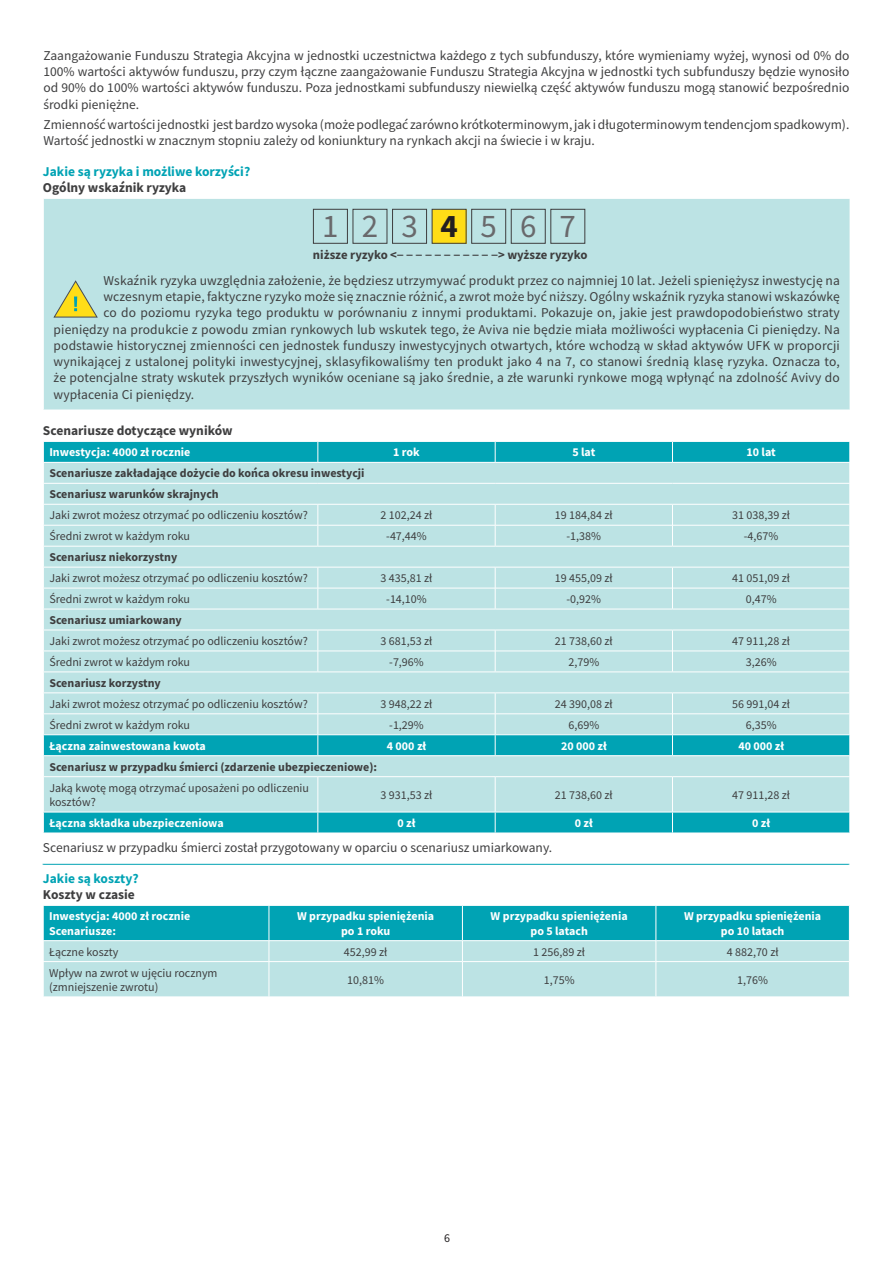
<style>
.page{position:relative;width:893px;height:1263px;background:#fff}
.page>*{position:absolute;margin:0;border:0;box-sizing:border-box;transform-origin:0 0}
.t1{font:33px "Source Sans Pro";color:#69696c}
.t2{font:700 33px "Source Sans Pro";color:#231f20}
.t3{font:13.5px/16.2px "Source Sans Pro";letter-spacing:.01em;color:#3e3e3f;text-align:justify}
.t4{font:700 13.5px "Source Sans Pro";color:#3e3e3f}
.t5{font:700 13.5px "Source Sans Pro";color:#00a3b4}
.t6{font:700 12.75px "Source Sans Pro";color:#3e3e3f}
.t7{font:12px/14.4px "Source Sans Pro";color:#3e3e3f}
.t8{font:700 12px/14.4px "Source Sans Pro";color:#fff;text-align:center}
.t9{font:700 12px/21px "Source Sans Pro";color:#3e3e3f}
.t10{font:12px "Source Sans Pro";color:#231f20}
</style>
<div class="page">
<div style="left:43px;top:198px;width:807px;height:212px;background:#bce3e4"></div>
<hr style="left:43px;top:198px;width:807px;height:1px;background:#fff">
<hr style="left:43px;top:199px;width:1px;height:211px;background:#fff">
<div style="left:313px;top:209px;width:35px;height:35px;border:1px solid #3e3e3f"></div>
<div style="left:353px;top:209px;width:34px;height:35px;border:1px solid #3e3e3f"></div>
<div style="left:392px;top:209px;width:35px;height:35px;border:1px solid #3e3e3f"></div>
<div style="left:432px;top:209px;width:34px;height:34px;background:#ffdd17"></div>
<div style="left:432px;top:209px;width:34px;height:35px;border:1px solid #3e3e3f"></div>
<div style="left:471px;top:209px;width:35px;height:35px;border:1px solid #3e3e3f"></div>
<div style="left:511px;top:209px;width:35px;height:35px;border:1px solid #3e3e3f"></div>
<div style="left:550px;top:209px;width:35px;height:35px;border:1px solid #3e3e3f"></div>
<svg style="left:53px;top:280px;width:45px;height:38px"></svg>
<div style="left:44px;top:813px;width:274px;height:20px;background:#00a3b4"></div>
<div style="left:44px;top:777px;width:805px;height:35px;background:#bce3e4"></div>
<svg style="left:43px;top:812px;width:1px;height:21px"></svg>
<svg style="left:318px;top:812px;width:532px;height:21px;background:#0ea8b8"></svg>
<hr style="left:318px;top:777px;width:1px;height:35px;background:#fff">
<svg style="left:43px;top:441px;width:807px;height:335px;background:#a9dcdf"></svg>
<hr style="left:495px;top:777px;width:1px;height:35px;background:#fff">
<hr style="left:672px;top:777px;width:1px;height:35px;background:#fff">
<hr style="left:43px;top:864px;width:806px;height:1px;background:#00a3b4">
<div style="left:44px;top:962px;width:805px;height:35px;background:#bce3e4"></div>
<hr style="left:656px;top:962px;width:1px;height:35px;background:#fff">
<hr style="left:269px;top:962px;width:1px;height:35px;background:#fff">
<svg style="left:43px;top:905px;width:807px;height:56px;background:#4cbdc7"></svg>
<hr style="left:462px;top:962px;width:1px;height:35px;background:#fff">
<p class="t3" style="left:43px;top:47px;width:808px">Zaangażowanie Funduszu Strategia Akcyjna w jednostki uczestnictwa każdego z tych subfunduszy, które wymieniamy wyżej, wynosi od 0% do 100% wartości aktywów funduszu, przy czym łączne zaangażowanie Funduszu Strategia Akcyjna w jednostki tych subfunduszy będzie wynosiło od 90% do 100% wartości aktywów funduszu. Poza jednostkami subfunduszy niewielką część aktywów funduszu mogą stanowić bezpośrednio środki pieniężne.</p>
<p class="t3" style="left:43px;top:116px;width:807px">Zmienność wartości jednostki jest bardzo wysoka (może podlegać zarówno krótkoterminowym, jak i długoterminowym tendencjom spadkowym).<br>Wartość jednostki w znacznym stopniu zależy od koniunktury na rynkach akcji na świecie i w kraju.</p>
<p class="t5" style="left:43px;top:162px;width:209px">Jakie są ryzyka i możliwe korzyści?</p>
<p class="t4" style="left:43px;top:178px;width:145px">Ogólny wskaźnik ryzyka</p>
<h1 class="t1" style="left:322px;top:205px;width:18px">1</h1>
<h1 class="t1" style="left:362px;top:205px;width:18px">2</h1>
<h1 class="t1" style="left:401px;top:205px;width:18px">3</h1>
<h1 class="t2" style="left:440px;top:204px;width:19px">4</h1>
<h1 class="t1" style="left:480px;top:205px;width:18px">5</h1>
<h1 class="t1" style="left:520px;top:205px;width:18px">6</h1>
<h1 class="t1" style="left:560px;top:205px;width:18px">7</h1>
<p class="t6" style="left:313px;top:246px;width:276px">niższe ryzyko &lt;_ _ _ _ _ _ _ _ _ _ _&gt; wyższe ryzyko</p>
<p class="t3" style="left:103px;top:272px;width:738px">Wskaźnik ryzyka uwzględnia założenie, że będziesz utrzymywać produkt przez co najmniej 10 lat. Jeżeli spieniężysz inwestycję na</p>
<p class="t3" style="left:103px;top:289px;width:738px">wczesnym etapie, faktyczne ryzyko może się znacznie różnić, a zwrot może być niższy. Ogólny wskaźnik ryzyka stanowi wskazówkę</p>
<p class="t3" style="left:103px;top:305px;width:738px">co do poziomu ryzyka tego produktu w porównaniu z innymi produktami. Pokazuje on, jakie jest prawdopodobieństwo straty</p>
<p class="t3" style="left:54px;top:321px;width:788px">pieniędzy na produkcie z powodu zmian rynkowych lub wskutek tego, że Aviva nie będzie miała możliwości wypłacenia Ci pieniędzy. Na</p>
<p class="t3" style="left:54px;top:337px;width:788px">podstawie historycznej zmienności cen jednostek funduszy inwestycyjnych otwartych, które wchodzą w skład aktywów UFK w proporcji</p>
<p class="t3" style="left:54px;top:353px;width:788px">wynikającej z ustalonej polityki inwestycyjnej, sklasyfikowaliśmy ten produkt jako 4 na 7, co stanowi średnią klasę ryzyka. Oznacza to,</p>
<p class="t3" style="left:54px;top:370px;width:788px">że potencjalne straty wskutek przyszłych wyników oceniane są jako średnie, a złe warunki rynkowe mogą wpłynąć na zdolność Avivy do</p>
<p class="t3" style="left:54px;top:386px;width:142px">wypłacenia Ci pieniędzy.</p>
<p class="t4" style="left:43px;top:421px;width:191px">Scenariusze dotyczące wyników</p>
<p class="t8" style="left:49px;top:445px;width:143px">Inwestycja: 4000 zł rocznie</p>
<p class="t8" style="left:393px;top:445px;width:28px">1 rok</p>
<p class="t8" style="left:572px;top:445px;width:24px">5 lat</p>
<p class="t8" style="left:746px;top:445px;width:31px">10 lat</p>
<p class="t9" style="left:49px;top:463px;width:317px">Scenariusze zakładające dożycie do końca okresu inwestycji<br>Scenariusz warunków skrajnych</p>
<p class="t7" style="left:49px;top:508px;width:260px">Jaki zwrot możesz otrzymać po odliczeniu kosztów?</p>
<p class="t7" style="left:381px;top:508px;width:53px">2 102,24 zł</p>
<p class="t7" style="left:555px;top:508px;width:59px">19 184,84 zł</p>
<p class="t7" style="left:732px;top:508px;width:59px">31 038,39 zł</p>
<p class="t7" style="left:49px;top:529px;width:142px">Średni zwrot w każdym roku</p>
<p class="t7" style="left:386px;top:529px;width:42px">-47,44%</p>
<p class="t7" style="left:567px;top:529px;width:36px">-1,38%</p>
<p class="t7" style="left:744px;top:529px;width:36px">-4,67%</p>
<p class="t9" style="left:49px;top:546px;width:129px">Scenariusz niekorzystny</p>
<p class="t7" style="left:49px;top:571px;width:260px">Jaki zwrot możesz otrzymać po odliczeniu kosztów?</p>
<p class="t7" style="left:381px;top:571px;width:53px">3 435,81 zł</p>
<p class="t7" style="left:555px;top:571px;width:59px">19 455,09 zł</p>
<p class="t7" style="left:732px;top:571px;width:59px">41 051,09 zł</p>
<p class="t7" style="left:49px;top:592px;width:142px">Średni zwrot w każdym roku</p>
<p class="t7" style="left:386px;top:592px;width:42px">-14,10%</p>
<p class="t7" style="left:567px;top:592px;width:36px">-0,92%</p>
<p class="t7" style="left:746px;top:592px;width:32px">0,47%</p>
<p class="t9" style="left:49px;top:609px;width:134px">Scenariusz umiarkowany</p>
<p class="t7" style="left:49px;top:634px;width:260px">Jaki zwrot możesz otrzymać po odliczeniu kosztów?</p>
<p class="t7" style="left:381px;top:634px;width:53px">3 681,53 zł</p>
<p class="t7" style="left:555px;top:634px;width:59px">21 738,60 zł</p>
<p class="t7" style="left:732px;top:634px;width:59px">47 911,28 zł</p>
<p class="t7" style="left:49px;top:655px;width:142px">Średni zwrot w każdym roku</p>
<p class="t7" style="left:389px;top:655px;width:36px">-7,96%</p>
<p class="t7" style="left:568px;top:655px;width:32px">2,79%</p>
<p class="t7" style="left:746px;top:655px;width:32px">3,26%</p>
<p class="t9" style="left:49px;top:672px;width:113px">Scenariusz korzystny</p>
<p class="t7" style="left:49px;top:696px;width:260px">Jaki zwrot możesz otrzymać po odliczeniu kosztów?</p>
<p class="t7" style="left:381px;top:696px;width:53px">3 948,22 zł</p>
<p class="t7" style="left:555px;top:696px;width:59px">24 390,08 zł</p>
<p class="t7" style="left:732px;top:696px;width:59px">56 991,04 zł</p>
<p class="t7" style="left:49px;top:717px;width:142px">Średni zwrot w każdym roku</p>
<p class="t7" style="left:389px;top:717px;width:36px">-1,29%</p>
<p class="t7" style="left:568px;top:717px;width:32px">6,69%</p>
<p class="t7" style="left:746px;top:717px;width:32px">6,35%</p>
<p class="t8" style="left:49px;top:738px;width:158px">Łączna zainwestowana kwota</p>
<p class="t8" style="left:387px;top:738px;width:41px">4 000 zł</p>
<p class="t8" style="left:561px;top:738px;width:47px">20 000 zł</p>
<p class="t8" style="left:738px;top:738px;width:47px">40 000 zł</p>
<p class="t9" style="left:49px;top:756px;width:329px">Scenariusz w przypadku śmierci (zdarzenie ubezpieczeniowe):</p>
<p class="t7" style="left:49px;top:780px;width:261px">Jaką kwotę mogą otrzymać uposażeni po odliczeniu kosztów?</p>
<p class="t7" style="left:381px;top:787px;width:53px">3 931,53 zł</p>
<p class="t7" style="left:555px;top:787px;width:59px">21 738,60 zł</p>
<p class="t7" style="left:732px;top:787px;width:59px">47 911,28 zł</p>
<p class="t8" style="left:49px;top:816px;width:176px">Łączna składka ubezpieczeniowa</p>
<p class="t8" style="left:398px;top:816px;width:19px">0 zł</p>
<p class="t8" style="left:575px;top:816px;width:19px">0 zł</p>
<p class="t8" style="left:752px;top:816px;width:19px">0 zł</p>
<p class="t3" style="left:43px;top:839px;width:511px">Scenariusz w przypadku śmierci został przygotowany w oparciu o scenariusz umiarkowany.</p>
<p class="t5" style="left:43px;top:869px;width:97px">Jakie są koszty?</p>
<p class="t4" style="left:43px;top:885px;width:93px">Koszty w czasie</p>
<p class="t8" style="left:49px;top:909px;width:143px;text-align:left">Inwestycja: 4000 zł rocznie<br>Scenariusze:</p>
<p class="t8" style="left:297px;top:909px;width:139px">W przypadku spieniężenia po 1 roku</p>
<p class="t8" style="left:491px;top:909px;width:139px">W przypadku spieniężenia po 5 latach</p>
<p class="t8" style="left:684px;top:909px;width:139px">W przypadku spieniężenia po 10 latach</p>
<p class="t7" style="left:49px;top:944px;width:71px">Łączne koszty</p>
<p class="t7" style="left:344px;top:944px;width:45px">452,99 zł</p>
<p class="t7" style="left:533px;top:944px;width:53px">1 256,89 zł</p>
<p class="t7" style="left:727px;top:944px;width:53px">4 882,70 zł</p>
<p class="t7" style="left:49px;top:965px;width:170px">Wpływ na zwrot w ujęciu rocznym (zmniejszenie zwrotu)</p>
<p class="t7" style="left:347px;top:972px;width:38px">10,81%</p>
<p class="t7" style="left:544px;top:972px;width:32px">1,75%</p>
<p class="t7" style="left:737px;top:972px;width:32px">1,76%</p>
<p class="t10" style="left:444px;top:1230px;width:7px">6</p>
</div>
